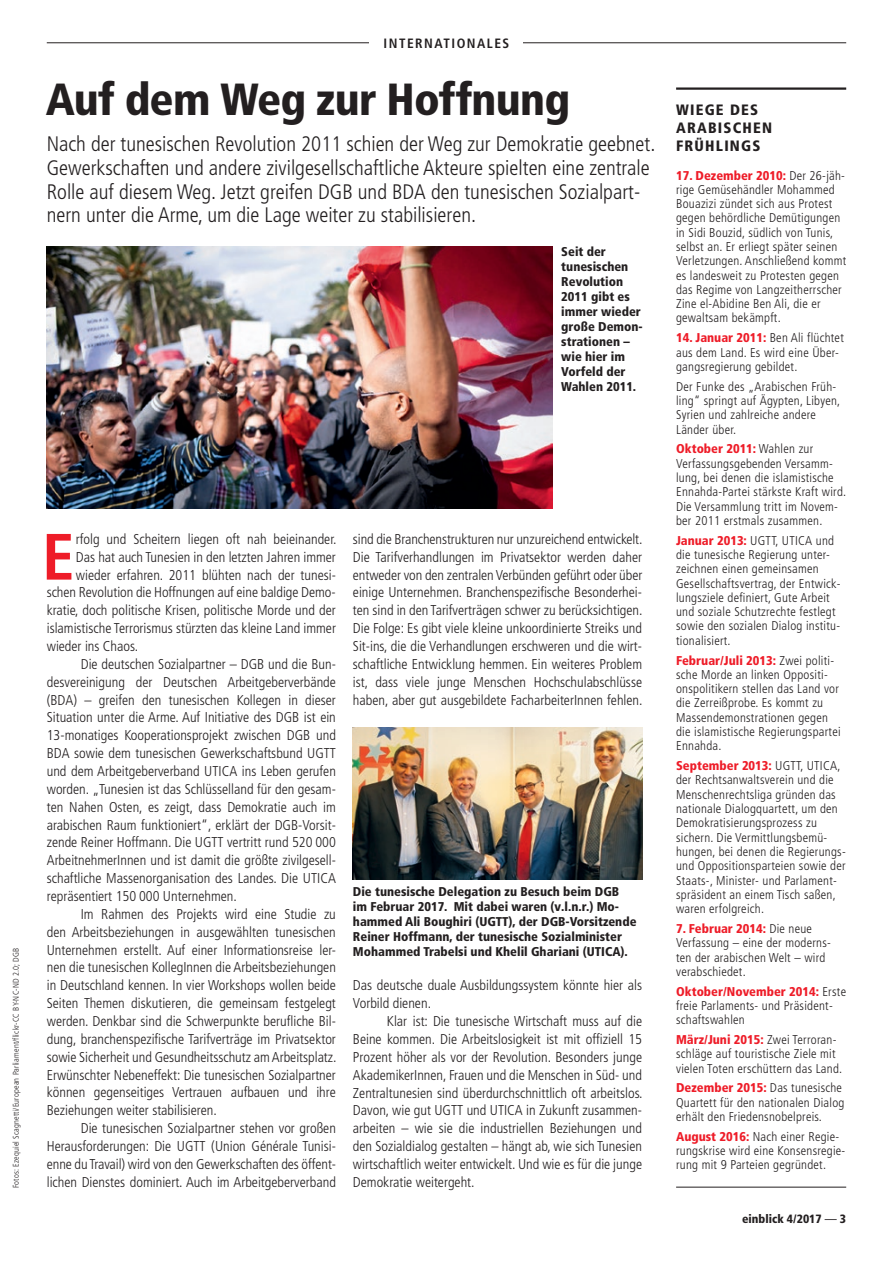
<style>
.page{position:relative;width:893px;height:1263px;background:#fff}
.page>*{position:absolute;margin:0;border:0;box-sizing:border-box;transform-origin:0 0}
.t1{font:700 condensed 65.4px "Frutiger";color:#ee1c28}
.t2{font:900 condensed 45px "Frutiger";color:#231f20}
.t3{font:300 condensed 21px/23.9px "Frutiger";color:#231f20}
.t4{font:900 condensed 15px/17.9px "Frutiger";letter-spacing:.08em;color:#231f20}
.t5{font:300 condensed 14.25px/17.9px "Frutiger";color:#231f20;text-align:justify}
.t6{font:700 condensed 13.5px "Frutiger";letter-spacing:.11em;color:#231f20}
.t7{font:300 condensed 12.75px/14.2px "Frutiger";letter-spacing:.02em;color:#231f20}
.t8{font:900 condensed 12.75px/15px "Frutiger";color:#231f20}
.t9{font:900 condensed 12px "Frutiger";color:#231f20}
.t10{font:300 condensed 8.25px "Frutiger";letter-spacing:.02em;color:#231f20}
.s1{font-weight:900;color:#ee1c28}
.s2{font-weight:400}
</style>
<div class="page">
<hr style="left:47px;top:43px;width:799px;height:1px;background:#231f20">
<div style="left:370px;top:35px;width:153px;height:13px;background:#fff"></div>
<img style="left:353px;top:727px;width:289px;height:153px">
<img style="left:47px;top:247px;width:506px;height:261px">
<hr style="left:676px;top:1187px;width:170px;height:1px;background:#231f20">
<hr style="left:676px;top:87px;width:170px;height:3px;background:#231f20">
<p class="t10" style="left:11px;top:1188px;width:241px;rotate:-90deg">Fotos: Ezequiel Scagnetti/European Parliament/flickr-CC BY-NC-ND 2.0; DGB</p>
<p class="t6" style="left:384px;top:36px;width:127px">INTERNATIONALES</p>
<h2 class="t2" style="left:46px;top:73px;width:526px">Auf dem Weg zur Hoffnung</h2>
<p class="t3" style="left:47px;top:132px;width:610px">Nach der tunesischen Revolution 2011 schien der Weg zur Demokratie geebnet.<br>Gewerkschaften und andere zivilgesellschaftliche Akteure spielten eine zentrale Rolle auf diesem Weg. Jetzt greifen DGB und BDA den tunesischen Sozialpart&shy;nern unter die Arme, um die Lage weiter zu stabilisieren.</p>
<p class="t8" style="left:561px;top:244px;width:83px">Seit der tunesischen<br>Revolution<br>2011 gibt es immer wieder große Demon&shy;strationen – wie hier im<br>Vorfeld der<br>Wahlen 2011.</p>
<h1 class="t1" style="left:42px;top:518px;width:34px">E</h1>
<p class="t5" style="left:76px;top:530px;width:262px">rfolg und Scheitern liegen oft nah beieinander.</p>
<p class="t5" style="left:76px;top:548px;width:261px">Das hat auch Tunesien in den letzten Jahren immer</p>
<p class="t5" style="left:76px;top:566px;width:261px">wieder erfahren. 2011 blühten nach der tunesi-</p>
<p class="t5" style="left:47px;top:584px;width:290px">schen Revolution die Hoffnungen auf eine baldige Demo-</p>
<p class="t5" style="left:47px;top:602px;width:291px">kratie, doch politische Krisen, politische Morde und der</p>
<p class="t5" style="left:47px;top:619px;width:291px">islamistische Terrorismus stürzten das kleine Land immer</p>
<p class="t5" style="left:47px;top:637px;width:93px">wieder ins Chaos.</p>
<p class="t5" style="left:81px;top:655px;width:257px">Die deutschen Sozialpartner – DGB und die Bun-</p>
<p class="t5" style="left:47px;top:673px;width:291px">desvereinigung der Deutschen Arbeitgeberverbände</p>
<p class="t5" style="left:47px;top:691px;width:291px">(BDA) – greifen den tunesischen Kollegen in dieser</p>
<p class="t5" style="left:47px;top:709px;width:291px">Situation unter die Arme. Auf Initiative des DGB ist ein</p>
<p class="t5" style="left:47px;top:727px;width:291px">13-monatiges Kooperationsprojekt zwischen DGB und</p>
<p class="t5" style="left:47px;top:744px;width:291px">BDA sowie dem tunesischen Gewerkschaftsbund UGTT</p>
<p class="t5" style="left:47px;top:762px;width:291px">und dem Arbeitgeberverband UTICA ins Leben gerufen</p>
<p class="t5" style="left:47px;top:780px;width:291px">worden. „Tunesien ist das Schlüsselland für den gesam-</p>
<p class="t5" style="left:47px;top:798px;width:291px">ten Nahen Osten, es zeigt, dass Demokratie auch im</p>
<p class="t5" style="left:47px;top:816px;width:291px">arabischen Raum funktioniert“, erklärt der DGB-Vorsit-</p>
<p class="t5" style="left:47px;top:834px;width:291px">zende Reiner Hoffmann. Die UGTT vertritt rund 520 000</p>
<p class="t5" style="left:47px;top:852px;width:291px">ArbeitnehmerInnen und ist damit die größte zivilgesell-</p>
<p class="t5" style="left:47px;top:869px;width:291px">schaftliche Massenorganisation des Landes. Die UTICA</p>
<p class="t5" style="left:47px;top:887px;width:192px">repräsentiert 150 000 Unternehmen.</p>
<p class="t5" style="left:81px;top:905px;width:257px">Im Rahmen des Projekts wird eine Studie zu</p>
<p class="t5" style="left:47px;top:923px;width:291px">den Arbeitsbeziehungen in ausgewählten tunesischen</p>
<p class="t5" style="left:47px;top:941px;width:289px">Unternehmen erstellt. Auf einer Informationsreise ler-</p>
<p class="t5" style="left:47px;top:959px;width:291px">nen die tunesischen KollegInnen die Arbeitsbeziehungen</p>
<p class="t5" style="left:47px;top:977px;width:291px">in Deutschland kennen. In vier Workshops wollen beide</p>
<p class="t5" style="left:47px;top:994px;width:291px">Seiten Themen diskutieren, die gemeinsam festgelegt</p>
<p class="t5" style="left:47px;top:1012px;width:291px">werden. Denkbar sind die Schwerpunkte berufliche Bil-</p>
<p class="t5" style="left:47px;top:1030px;width:291px">dung, branchenspezifische Tarifverträge im Privatsektor</p>
<p class="t5" style="left:47px;top:1048px;width:291px">sowie Sicherheit und Gesundheitsschutz am Arbeitsplatz.</p>
<p class="t5" style="left:47px;top:1066px;width:291px">Erwünschter Nebeneffekt: Die tunesischen Sozialpartner</p>
<p class="t5" style="left:47px;top:1084px;width:291px">können gegenseitiges Vertrauen aufbauen und ihre</p>
<p class="t5" style="left:47px;top:1102px;width:172px">Beziehungen weiter stabilisieren.</p>
<p class="t5" style="left:81px;top:1119px;width:257px">Die tunesischen Sozialpartner stehen vor großen</p>
<p class="t5" style="left:47px;top:1137px;width:291px">Herausforderungen: Die UGTT (Union Générale Tunisi-</p>
<p class="t5" style="left:47px;top:1155px;width:291px">enne du Travail) wird von den Gewerkschaften des öffent-</p>
<p class="t5" style="left:47px;top:1173px;width:291px">lichen Dienstes dominiert. Auch im Arbeitgeberverband</p>
<p class="t5" style="left:353px;top:530px;width:291px">sind die Branchenstrukturen nur unzureichend entwickelt.<br>Die Tarifverhandlungen im Privatsektor werden daher entweder von den zentralen Verbünden geführt oder über einige Unternehmen. Branchenspezifische Besonderhei&shy;ten sind in den Tarifverträgen schwer zu berücksichtigen.<br>Die Folge: Es gibt viele kleine unkoordinierte Streiks und Sit-ins, die die Verhandlungen erschweren und die wirt&shy;schaftliche Entwicklung hemmen. Ein weiteres Problem ist, dass viele junge Menschen Hochschulabschlüsse haben, aber gut ausgebildete FacharbeiterInnen fehlen.</p>
<p class="t8" style="left:353px;top:884px;width:268px">Die tunesische Delegation zu Besuch beim DGB im Februar 2017. Mit dabei waren (v.l.n.r.) Mo&shy;hammed Ali Boughiri (UGTT</p>
<p class="t8" style="left:509px;top:914px;width:42px">), der DGB</p>
<p class="t8" style="left:353px;top:914px;width:285px;text-indent:213px">-Vorsitzende<br>Reiner Hoffmann, der tunesische Sozialminister<br>Mohammed Trabelsi und Khelil Ghariani (UTICA).</p>
<p class="t5" style="left:353px;top:977px;width:291px">Das deutsche duale Ausbildungssystem könnte hier als<br>Vorbild dienen.</p>
<p class="t5" style="left:353px;top:1012px;width:291px;text-indent:34px">Klar ist: Die tunesische Wirtschaft muss auf die Beine kommen. Die Arbeitslosigkeit ist mit offiziell 15<br>Prozent höher als vor der Revolution. Besonders junge AkademikerInnen, Frauen und die Menschen in Süd- und Zentraltunesien sind überdurchschnittlich oft arbeitslos.<br>Davon, wie gut UGTT und UTICA in Zukunft zusammen&shy;arbeiten – wie sie die industriellen Beziehungen und den Sozialdialog gestalten – hängt ab, wie sich Tunesien wirtschaftlich weiter entwickelt. Und wie es für die junge Demokratie weitergeht.</p>
<p class="t4" style="left:676px;top:101px;width:98px">Wiege des<br>Arabischen<br>Frühlings</p>
<p class="t7" style="left:676px;top:168px;width:172px"><span class="s1">17. Dezember 2010:</span> Der 26-jäh&shy;rige Gemüsehändler Mohammed<br>Bouazizi zündet sich aus Protest gegen behördliche Demütigungen in Sidi Bouzid, südlich von Tunis, selbst an. Er erliegt später seinen<br>Verletzungen. Anschließend kommt es landesweit zu Protesten gegen das Regime von Langzeitherrscher<br>Zine el-Abidine Ben Ali, die er gewaltsam bekämpft.</p>
<p class="t7" style="left:676px;top:331px;width:169px"><span class="s1">14. Januar 2011:</span> Ben Ali flüchtet aus dem Land. Es wird eine Über&shy;gangsregierung gebildet.</p>
<p class="t7" style="left:676px;top:379px;width:166px">Der Funke des „Arabischen Früh&shy;ling“ springt auf Ägypten, Libyen,<br>Syrien und zahlreiche andere<br>Länder über.</p>
<p class="t7" style="left:676px;top:442px;width:172px"><span class="s1">Oktober 2011:</span> Wahlen zur<br>Verfassungsgebenden Versamm&shy;lung, bei denen die islamistische<br>Ennahda-Partei stärkste Kraft wird.<br>Die Versammlung tritt im Novem&shy;ber 2011 erstmals zusammen.</p>
<p class="t7" style="left:676px;top:533px;width:166px"><span class="s1">Januar 2013:</span> UGTT, UTICA und die tunesische Regierung unter&shy;zeichnen einen gemeinsamen<br>Gesellschaftsvertrag, der Entwick&shy;lungsziele definiert, Gute Arbeit und soziale Schutzrechte festlegt sowie den sozialen Dialog institu&shy;tionalisiert.</p>
<p class="t7" style="left:676px;top:653px;width:166px"><span class="s1">Februar/Juli 2013:</span> Zwei politi&shy;sche Morde an linken Oppositi&shy;onspolitikern stellen das Land vor die Zerreißprobe. Es kommt zu<br>Massendemonstrationen gegen die islamistische Regierungspartei<br>Ennahda.</p>
<p class="t7" style="left:676px;top:759px;width:171px"><span class="s1">September 2013:</span> UGTT, UTICA, der Rechtsanwaltsverein und die<br>Menschenrechtsliga gründen das nationale Dialogquartett, um den<br>Demokratisierungsprozess zu sichern. Die Vermittlungsbemü&shy;hungen, bei denen die Regierungs&shy;und Oppositionsparteien sowie der<br>Staats-, Minister- und Parlament&shy;spräsident an einem Tisch saßen, waren erfolgreich.</p>
<p class="t7" style="left:676px;top:921px;width:156px"><span class="s1">7. Februar 2014:</span> Die neue<br>Verfassung – eine der moderns&shy;ten der arabischen Welt – wird verabschiedet.</p>
<p class="t7" style="left:676px;top:984px;width:171px"><span class="s1">Oktober/November 2014:</span> Erste freie Parlaments- und Präsident&shy;schaftswahlen</p>
<p class="t7" style="left:676px;top:1033px;width:168px"><span class="s1">März/Juni 2015:</span> Zwei Terroran&shy;schläge auf touristische Ziele mit vielen Toten erschüttern das Land.</p>
<p class="t7" style="left:676px;top:1081px;width:170px"><span class="s1">Dezember 2015:</span> Das tunesische<br>Quartett für den nationalen Dialog erhält den Friedensnobelpreis.</p>
<p class="t7" style="left:676px;top:1129px;width:171px"><span class="s1">August 2016:</span> Nach einer Regie&shy;rungskrise wird eine Konsensregie&shy;rung mit 9 Parteien gegründet.</p>
<p class="t9" style="left:742px;top:1211px;width:106px">einblick 4/2017 <span class="s2">—</span> 3</p>
</div>
